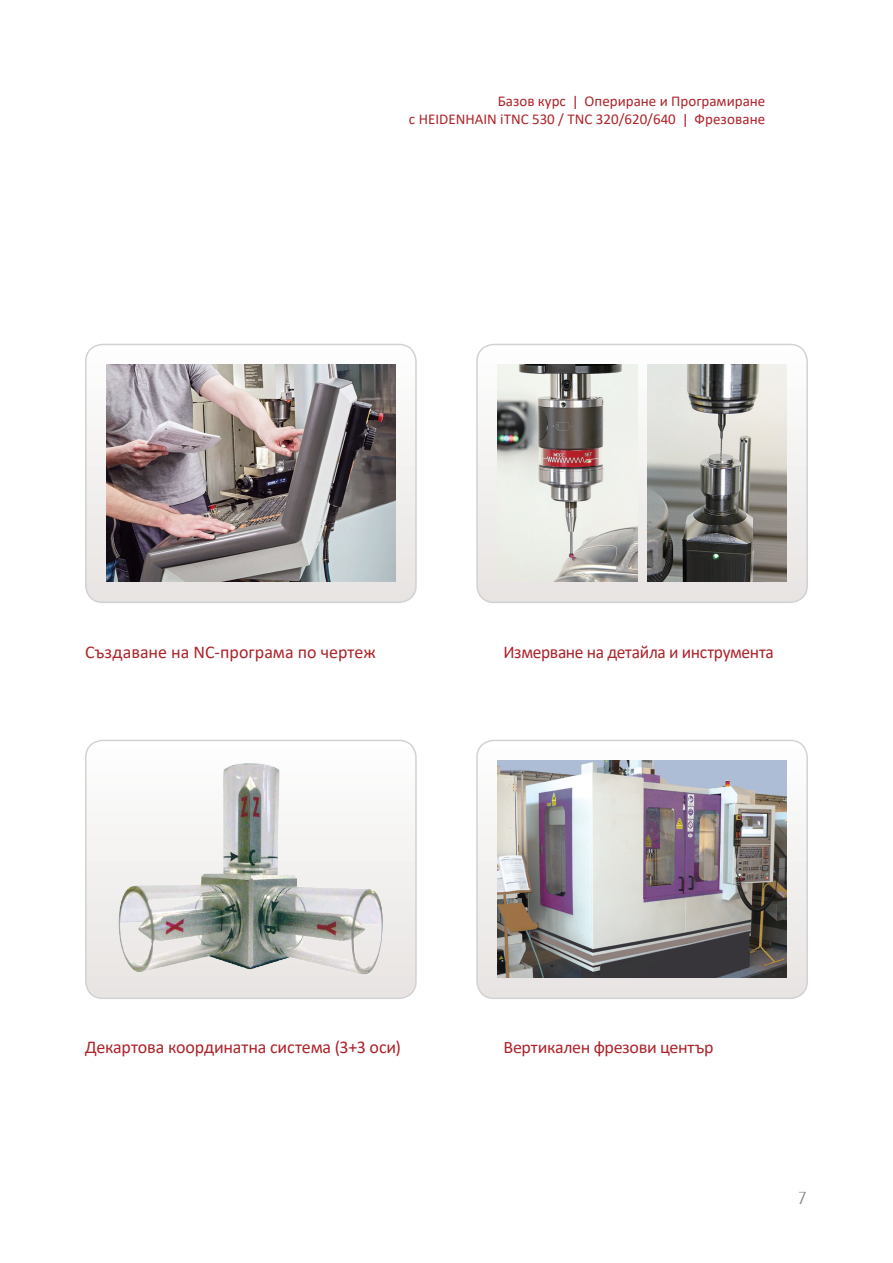
<style>
.page{position:relative;width:893px;height:1263px;background:#fff}
.page>*{position:absolute;margin:0;border:0;box-sizing:border-box;transform-origin:0 0}
.t1{font:18px "Calibri";letter-spacing:-.005em;color:#ad232a}
.t2{font:300 18px "Penta";color:#7f7d83}
.t3{font:17.4px "Calibri";letter-spacing:-.02em;color:#ad232a}
.t4{font:15px/18px "Calibri";color:#ad232a;text-align:right}
.s1{font-weight:300;font-size:21px}
</style>
<div class="page">
<svg style="left:477px;top:344px;width:330px;height:258px"></svg>
<div style="left:476px;top:344px;width:332px;height:259px;border:2px solid #d1d2d4;border-radius:17px"></div>
<img style="left:497px;top:365px;width:140px;height:217px">
<svg style="left:86px;top:344px;width:328px;height:258px"></svg>
<div style="left:85px;top:344px;width:332px;height:259px;border:2px solid #d1d2d4;border-radius:17px"></div>
<img style="left:106px;top:365px;width:289px;height:217px">
<svg style="left:477px;top:740px;width:330px;height:258px"></svg>
<div style="left:476px;top:740px;width:332px;height:259px;border:2px solid #d1d2d4;border-radius:17px"></div>
<img style="left:497px;top:761px;width:290px;height:217px">
<svg style="left:86px;top:740px;width:328px;height:258px"></svg>
<div style="left:85px;top:740px;width:332px;height:259px;border:2px solid #d1d2d4;border-radius:17px"></div>
<img style="left:116px;top:762px;width:269px;height:215px">
<img style="left:647px;top:365px;width:140px;height:217px">
<p class="t4" style="left:409px;top:92px;width:358px">Базов курс <span class="s1">I</span> Опериране и Програмиране<br>с HEIDENHAIN iTNC 530 / TNC 320/620/640 <span class="s1">I</span> Фрезоване</p>
<p class="t1" style="left:85px;top:639px;width:292px">Създаване на NC-програма по чертеж</p>
<p class="t1" style="left:504px;top:639px;width:272px">Измерване на детайла и инструмента</p>
<p class="t1" style="left:85px;top:1035px;width:317px">Декартова координатна система (3+3 оси)</p>
<p class="t3" style="left:504px;top:1036px;width:212px">Вертикален фрезови център</p>
<p class="t2" style="left:797px;top:1189px;width:12px">7</p>
</div>
